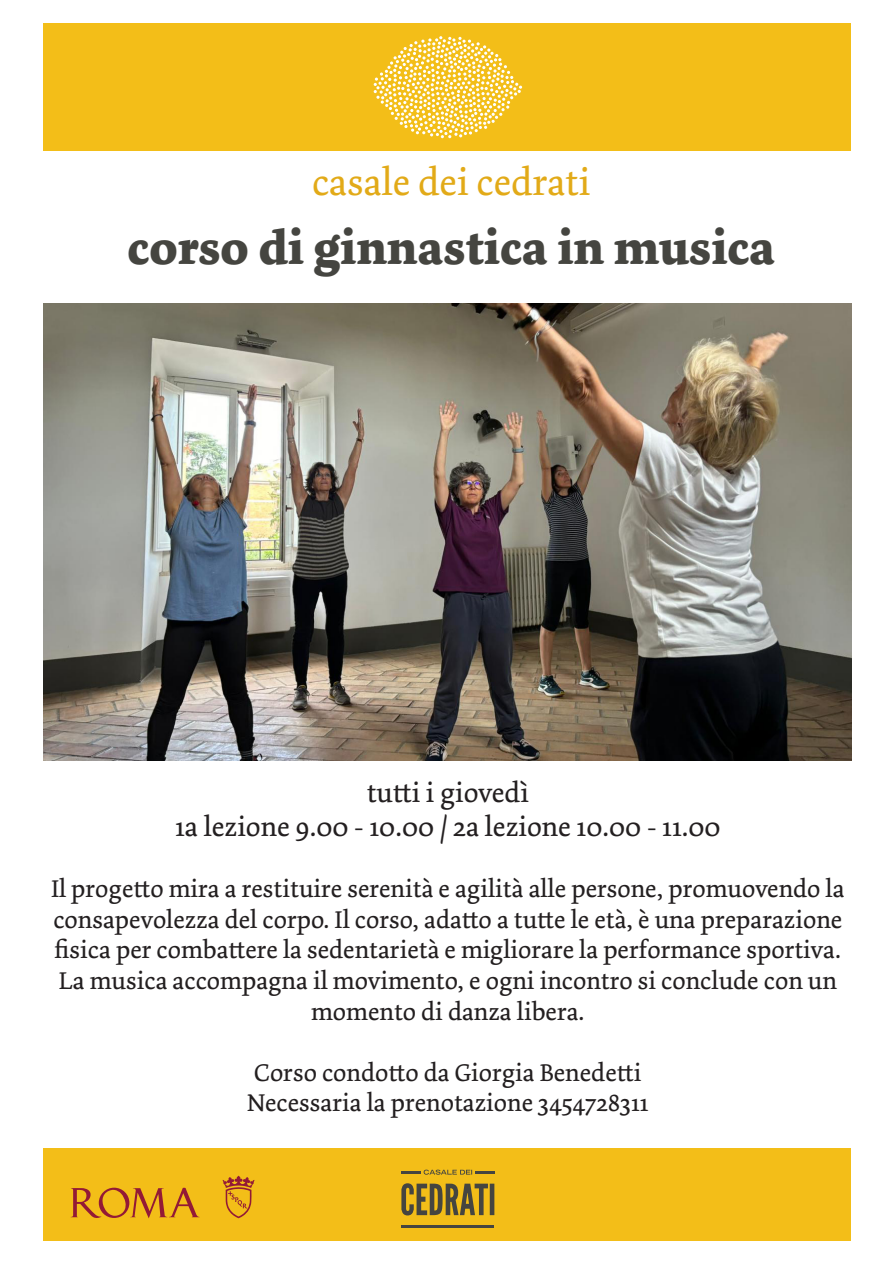
<style>
.page{position:relative;width:893px;height:1263px;background:#fff}
.page>*{position:absolute;margin:0;border:0;box-sizing:border-box;transform-origin:0 0}
.t1{font:700 49.5px "Dolly Pro";color:#454540}
.t2{font:39px "Dolly Pro";color:#e2aa18}
.t3{font:28.5px "Dolly Pro";color:#231f20}
.t4{font:25.5px/30.6px "Dolly Pro";color:#231f20;text-align:center}
</style>
<div class="page">
<div style="left:43px;top:23px;width:808px;height:128px;background:#f3be18"></div>
<svg style="left:374px;top:36px;width:148px;height:102px"></svg>
<div style="left:43px;top:1148px;width:808px;height:93px;background:#f3be18"></div>
<svg style="left:71px;top:1187px;width:129px;height:31px"></svg>
<svg style="left:223px;top:1176px;width:31px;height:42px"></svg>
<svg style="left:401px;top:1183px;width:93px;height:32px"></svg>
<hr style="left:401px;top:1171px;width:20px;height:2px;background:#454540">
<svg style="left:424px;top:1169px;width:70px;height:6px"></svg>
<hr style="left:401px;top:1225px;width:93px;height:3px;background:#454540">
<img style="left:44px;top:303px;width:808px;height:457px">
<p class="t2" style="left:312px;top:158px;width:280px">casale dei cedrati</p>
<p class="t1" style="left:128px;top:216px;width:649px">corso di ginnastica in musica</p>
<p class="t3" style="left:367px;top:774px;width:164px">tutti i giovedì</p>
<p class="t3" style="left:175px;top:808px;width:547px">1a lezione 9.00 - 10.00 / 2a lezione 10.00 - 11.00</p>
<p class="t4" style="left:51px;top:873px;width:795px">Il progetto mira a restituire serenità e agilità alle persone, promuovendo la consapevolezza del corpo. Il corso, adatto a tutte le età, è una preparazione fisica per combattere la sedentarietà e migliorare la performance sportiva.<br>La musica accompagna il movimento, e ogni incontro si conclude con un momento di danza libera.</p>
<p class="t4" style="left:254px;top:1057px;width:389px">Corso condotto da Giorgia Benedetti</p>
<p class="t4" style="left:247px;top:1088px;width:403px">Necessaria la prenotazione 3454728311</p>
</div>
